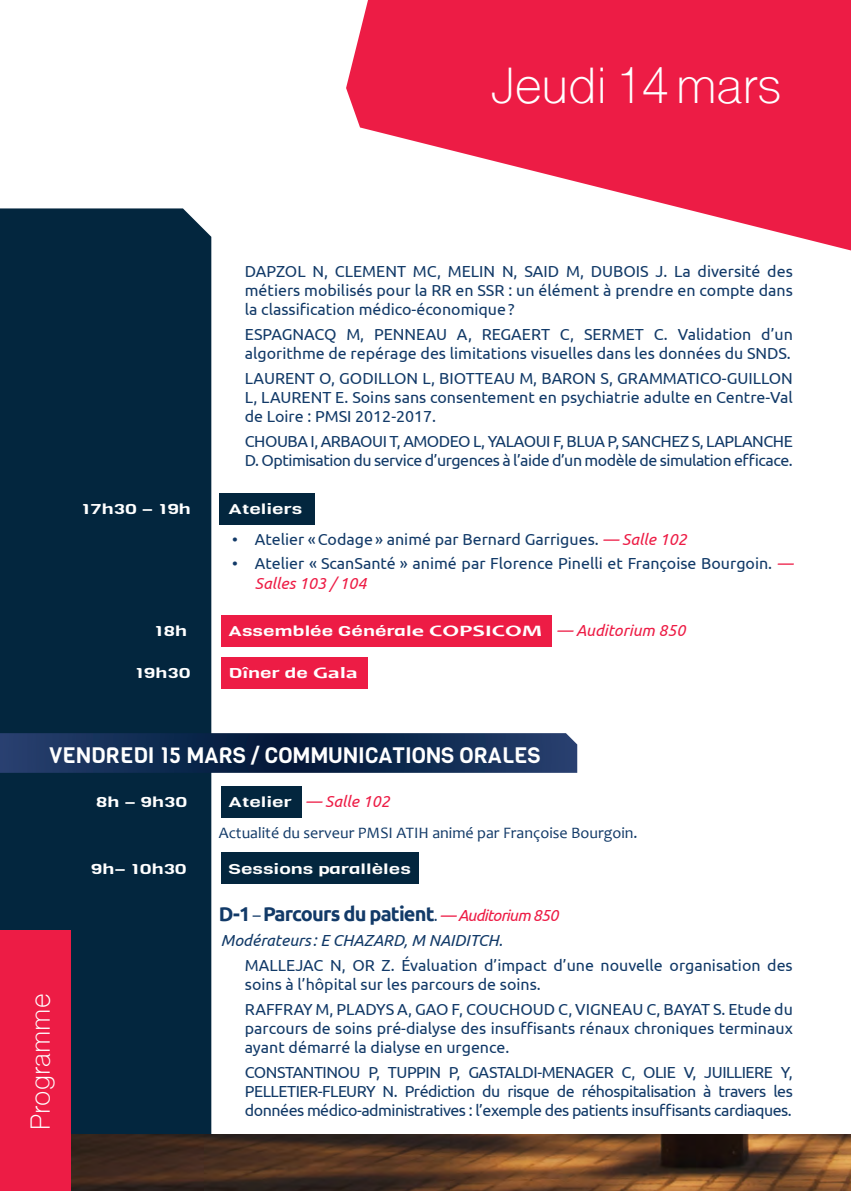
<style>
.page{position:relative;width:851px;height:1191px;background:#fff}
.page>*{position:absolute;margin:0;border:0;box-sizing:border-box;transform-origin:0 0}
.t1{font:48px "Shree Dev 0714";color:#fff}
.t2{font:26px "Shree Dev 0714";color:#fff}
.Style_de_paragraphe{font:22px "Viga";color:#fff}
.t3{font:700 20px "Ubuntu";letter-spacing:-.045em;color:#123a68}
.t4{font:16px/19.2px "Ubuntu";color:#123a68;text-align:justify}
.t5{font:16px/19.2px "Ubuntu";letter-spacing:-.03em;color:#123a68}
.t6{font:16px "Candara";color:#123a68}
.t7{font:italic 16px "Ubuntu";color:#123a68}
.t8{font:italic 16px "Ubuntu";color:#ed1c45}
.t9{font:14px "Viga";color:#fff;scale:1.5 1}
.s1{font-style:italic;color:#ed1c45}
.s2{font-family:"Candara";font-weight:700;font-size:16px}
.s3{font-family:"Ubuntu";font-style:italic;font-size:16px;color:#ed1c45}
.s4{font-family:"Viga";font-style:normal;font-size:14px;color:#fff}
.s5{font-weight:400;font-size:16px}
.s6{font-weight:400;font-style:italic;font-size:16px;color:#ed1c45}
</style>
<div class="page">
<svg style="left:346px;top:0;width:504px;height:250px;fill:#ed1c45"></svg>
<div style="left:0;top:208px;width:211px;height:926px;background:#03263e"></div>
<img style="left:71px;top:1134px;width:779px;height:57px">
<div style="left:0;top:930px;width:71px;height:261px;background:#ed1c45"></div>
<div style="left:221px;top:615px;width:331px;height:31px;background:#ed1c45"></div>
<div style="left:220px;top:493px;width:95px;height:31px;background:#03263e"></div>
<div style="left:221px;top:657px;width:146px;height:31px;background:#ed1c45"></div>
<div style="left:221px;top:852px;width:197px;height:32px;background:#03263e"></div>
<div style="left:221px;top:786px;width:80px;height:31px;background:#03263e"></div>
<svg style="left:0;top:733px;width:577px;height:40px;background:#142d54"></svg>
<p class="t1" style="left:491px;top:57px;width:291px">Jeudi14mars</p>
<p class="t4" style="left:245px;top:261px;width:549px">DAPZOL N, CLEMENT MC, MELIN N, SAID M, DUBOIS J. La diversité des métiers mobilisés pour la RR en SSR : un élément à prendre en compte dans la classification médico-économique?</p>
<p class="t4" style="left:245px;top:324px;width:549px">ESPAGNACQ M, PENNEAU A, REGAERT C, SERMET C. Validation d’un algorithme de repérage des limitations visuelles dans les données du SNDS.</p>
<p class="t4" style="left:245px;top:368px;width:549px">LAURENT O, GODILLON L, BIOTTEAU M, BARON S, GRAMMATICO-GUILLON L, LAURENT E. Soins sans consentement en psychiatrie adulte en Centre-Val de Loire : PMSI 2012-2017.</p>
<p class="t5" style="left:245px;top:431px;width:549px">CHOUBA I, ARBAOUI T, AMODEO L, YALAOUI F, BLUA P, SANCHEZ S, LAPLANCHE<br>D. Optimisation du service d’urgences à l’aide d’un modèle de simulation efficace.</p>
<p class="t9" style="left:81px;top:500px;width:75px">17h30 – 19h</p>
<p class="t9" style="left:228px;top:500px;width:51px">Ateliers</p>
<p class="t4" style="left:232px;top:529px;width:456px">• Atelier «Codage» animé par Bernard Garrigues. <span class="s1">— Salle 102</span></p>
<p class="t4" style="left:255px;top:553px;width:539px;text-indent:-23px">• Atelier « ScanSanté » animé par Florence Pinelli et Françoise Bourgoin. <span class="s1">—<br>Salles 103 / 104</span></p>
<p class="t9" style="left:154px;top:622px;width:23px">18h</p>
<p class="t9" style="left:228px;top:622px;width:306px">Assemblée Général<span class="s2">e COPSICOM</span> <span class="s3">— Auditorium 850</span></p>
<p class="t9" style="left:135px;top:664px;width:39px">19h30</p>
<p class="t9" style="left:228px;top:664px;width:88px">Dîner de <span class="s2">Gala</span></p>
<p class="Style_de_paragraphe" style="left:50px;top:741px;width:492px">VENDREDI 15 MARS / COMMUNICATIONS ORALES</p>
<h2 class="t2" style="left:25px;top:1129px;width:137px;rotate:-90deg">Programme</h2>
<p class="t9" style="left:96px;top:793px;width:62px">8h – 9h30</p>
<p class="t8" style="left:228px;top:792px;width:163px"><span class="s4">Atelier</span> — Salle 102</p>
<p class="t6" style="left:219px;top:822px;width:420px">Actualité du serveur PMSI ATIH animé par Françoise Bourgoin.</p>
<p class="t9" style="left:91px;top:860px;width:65px">9h– 10h30</p>
<p class="t9" style="left:228px;top:860px;width:123px">Sessions parallèles</p>
<p class="t3" style="left:219px;top:901px;width:341px">D-1 <span class="s5">–</span> Parcours du patient<span class="s5">.</span> <span class="s6">— Auditorium 850</span></p>
<p class="t7" style="left:221px;top:930px;width:283px">Modérateurs : E CHAZARD, M NAIDITCH.</p>
<p class="t4" style="left:245px;top:954px;width:549px">MALLEJAC N, OR Z. Évaluation d’impact d’une nouvelle organisation des soins à l’hôpital sur les parcours de soins.</p>
<p class="t4" style="left:245px;top:998px;width:549px">RAFFRAY M, PLADYS A, GAO F, COUCHOUD C, VIGNEAU C, BAYAT S. Etude du parcours de soins pré-dialyse des insuffisants rénaux chroniques terminaux ayant démarré la dialyse en urgence.</p>
<p class="t4" style="left:245px;top:1062px;width:549px">CONSTANTINOU P, TUPPIN P, GASTALDI-MENAGER C, OLIE V, JUILLIERE Y, PELLETIER-FLEURY N. Prédiction du risque de réhospitalisation à travers les données médico-administratives : l’exemple des patients insuffisants cardiaques.</p>
</div>
